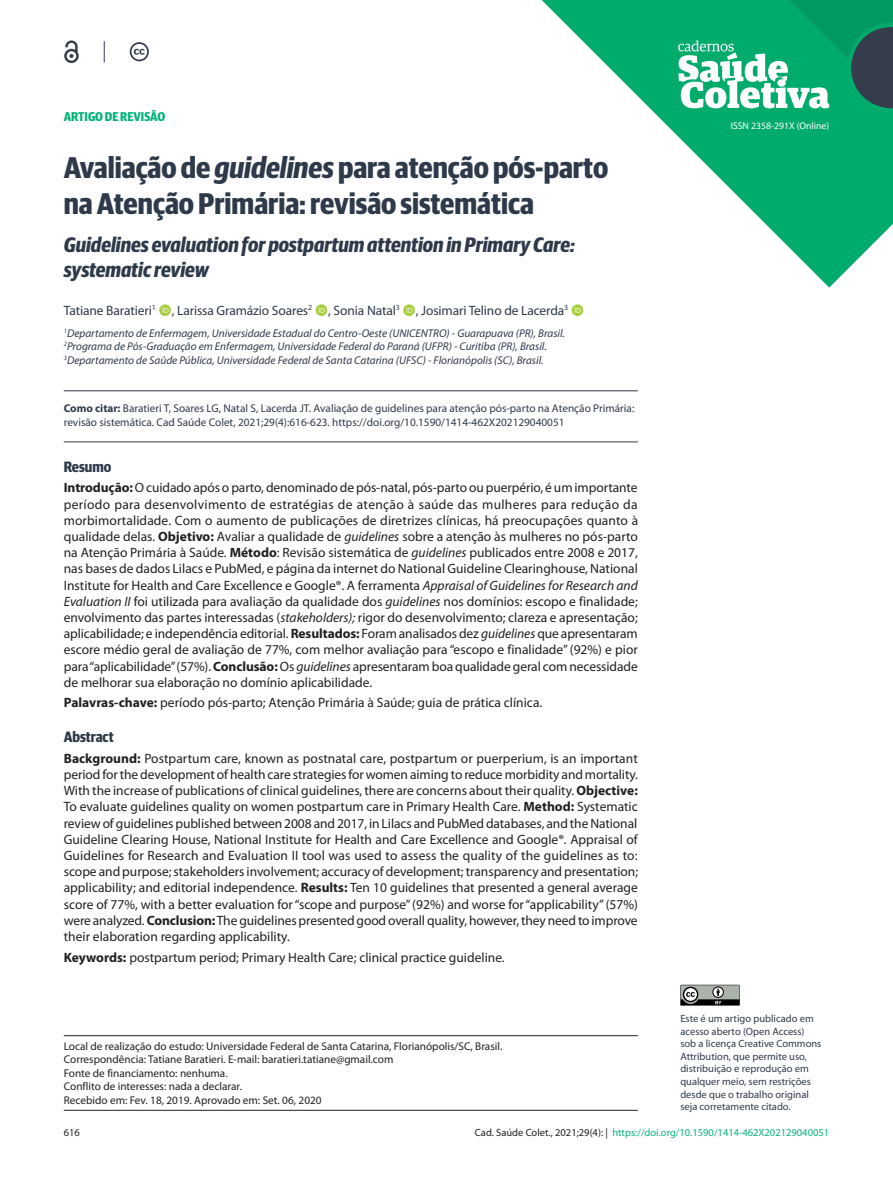
<style>
.page{position:relative;width:893px;height:1191px;background:#fff}
.page>*{position:absolute;margin:0;border:0;box-sizing:border-box;transform-origin:0 0}
.ArticleTitle{font:700 30px/36px "Guardian Sans Cond";color:#2e3a4a}
.ArticleTitle-Trans1{font:italic 700 21px/25.2px "Guardian Sans Cond";color:#2e3a4a}
.AbstractTitle-Trans1{font:700 15px "Guardian Sans Cond";color:#2e3a4a}
.AbstractTitle{font:700 15px "Guardian Sans Cond";color:#2e3a4a}
.Abstract{font:13.5px/16.2px "Myriad Pro";color:#231f20;text-align:justify}
.Abstract-Trans1{font:13.5px/16.2px "Myriad Pro";color:#231f20;text-align:justify}
.Authors{font:13.5px "Myriad Pro";letter-spacing:-.01em;color:#2e3a4a}
.Keywords{font:13.5px "Myriad Pro";color:#231f20}
.Keywords-Trans1{font:13.5px "Myriad Pro";color:#231f20}
.t1{font:700 12.75px "Guardian Sans Cond";color:#05b479}
.Affiliations{font:italic 11.25px "Myriad Pro";color:#2e3a4a}
.HowToCite{font:11.25px/13.5px "Myriad Pro";color:#2e3a4a}
.fnArticleOther{font:11.25px "Myriad Pro";color:#231f20}
.Correspondence{font:11.25px "Myriad Pro";color:#231f20}
.History{font:11.25px "Myriad Pro";color:#231f20}
.fnConflict{font:11.25px "Myriad Pro";color:#231f20}
.fnSupported-by{font:11.25px "Myriad Pro";color:#231f20}
.t2{font:10.5px/12.6px "Myriad Pro";color:#2e3a4a}
.t3{font:10.5px "Myriad Pro";color:#05b479}
.t4{font:9.75px "Myriad Pro";color:#fff}
.s1{font-style:italic}
.s2{font-weight:700}
.s3{color:#231f20}
</style>
<div class="page">
<svg style="left:666px;top:125px;width:227px;height:162px;fill:#00ab6c"></svg>
<svg style="left:541px;top:0;width:352px;height:125px"></svg>
<svg style="left:64px;top:40px;width:15px;height:23px"></svg>
<svg style="left:130px;top:42px;width:19px;height:19px"></svg>
<svg style="left:104px;top:41px;width:1px;height:21px"></svg>
<svg style="left:680px;top:984px;width:60px;height:21px"></svg>
<hr style="left:64px;top:390px;width:574px;height:1px;background:#2e3a4a">
<hr style="left:64px;top:441px;width:574px;height:1px;background:#2e3a4a">
<hr style="left:64px;top:1035px;width:574px;height:1px;background:#231f20">
<hr style="left:64px;top:1110px;width:574px;height:1px;background:#231f20">
<p class="t1" style="left:64px;top:107px;width:103px">ARTIGO DE REVISÃO</p>
<p class="ArticleTitle" style="left:64px;top:147px;width:546px">Avaliação de <span class="s1">guidelines</span> para atenção pós-parto na Atenção Primária: revisão sistemática</p>
<p class="ArticleTitle-Trans1" style="left:64px;top:230px;width:513px">Guidelines evaluation for postpartum attention in Primary Care: systematic review</p>
<p class="Authors" style="left:64px;top:302px;width:506px">Tatiane Baratieri<sup>1</sup> , Larissa Gramázio Soares<sup>2</sup> , Sonia Natal<sup>3</sup> , Josimari Telino de Lacerda<sup>3</sup></p>
<p class="Affiliations" style="left:64px;top:326px;width:503px"><sup>1</sup>Departamento de Enfermagem, Universidade Estadual do Centro-Oeste (UNICENTRO) - Guarapuava (PR), Brasil.</p>
<p class="Affiliations" style="left:64px;top:339px;width:484px"><sup>2</sup>Programa de Pós-Graduação em Enfermagem, Universidade Federal do Paraná (UFPR) - Curitiba (PR), Brasil.</p>
<p class="Affiliations" style="left:64px;top:353px;width:481px"><sup>3</sup>Departamento de Saúde Pública, Universidade Federal de Santa Catarina (UFSC) - Florianópolis (SC), Brasil.</p>
<p class="HowToCite" style="left:64px;top:401px;width:572px"><span class="s2">Como citar:</span> Baratieri T, Soares LG, Natal S, Lacerda JT. Avaliação de guidelines para atenção pós-parto na Atenção Primária: revisão sistemática. Cad Saúde Colet, 2021;29(4):616-623. https://doi.org/10.1590/1414-462X202129040051</p>
<p class="AbstractTitle" style="left:64px;top:456px;width:49px">Resumo</p>
<p class="Abstract" style="left:64px;top:479px;width:576px"><span class="s2">Introdução:</span> O cuidado após o parto, denominado de pós-natal, pós-parto ou puerpério, é um importante período para desenvolvimento de estratégias de atenção à saúde das mulheres para redução da morbimortalidade. Com o aumento de publicações de diretrizes clínicas, há preocupações quanto à qualidade delas. <span class="s2">Objetivo:</span> Avaliar a qualidade de <span class="s1">guidelines</span> sobre a atenção às mulheres no pós-parto na Atenção Primária à Saúde. <span class="s2">Método</span>: Revisão sistemática de <span class="s1">guidelines</span> publicados entre 2008 e 2017, nas bases de dados Lilacs e PubMed, e página da internet do National Guideline Clearinghouse, National Institute for Health and Care Excellence e Google®. A ferramenta <span class="s1">Appraisal of Guidelines for Research and Evaluation II</span> foi utilizada para avaliação da qualidade dos <span class="s1">guidelines</span> nos domínios: escopo e finalidade; envolvimento das partes interessadas (<span class="s1">stakeholders);</span> rigor do desenvolvimento; clareza e apresentação; aplicabilidade; e independência editorial. <span class="s2">Resultados:</span> Foram analisados dez <span class="s1">guidelines</span> que apresentaram escore médio geral de avaliação de 77%, com melhor avaliação para “escopo e finalidade” (92%) e pior para “aplicabilidade” (57%). <span class="s2">Conclusão:</span> Os <span class="s1">guidelines</span> apresentaram boa qualidade geral com necessidade de melhorar sua elaboração no domínio aplicabilidade.</p>
<p class="Keywords" style="left:64px;top:694px;width:480px"><span class="s2">Palavras-chave:</span> período pós-parto; Atenção Primária à Saúde; guia de prática clínica.</p>
<p class="AbstractTitle-Trans1" style="left:64px;top:726px;width:51px">Abstract</p>
<p class="Abstract-Trans1" style="left:64px;top:750px;width:576px"><span class="s2">Background:</span> Postpartum care, known as postnatal care, postpartum or puerperium, is an important period for the development of health care strategies for women aiming to reduce morbidity and mortality.<br>With the increase of publications of clinical guidelines, there are concerns about their quality. <span class="s2">Objective:<br></span>To evaluate guidelines quality on women postpartum care in Primary Health Care. <span class="s2">Method:</span> Systematic review of guidelines published between 2008 and 2017, in Lilacs and PubMed databases, and the National Guideline Clearing House, National Institute for Health and Care Excellence and Google®. Appraisal of Guidelines for Research and Evaluation II tool was used to assess the quality of the guidelines as to: scope and purpose; stakeholders involvement; accuracy of development; transparency and presentation; applicability; and editorial independence. <span class="s2">Results:</span> Ten 10 guidelines that presented a general average score of 77%, with a better evaluation for “scope and purpose” (92%) and worse for “applicability” (57%) were analyzed. <span class="s2">Conclusion:</span> The guidelines presented good overall quality, however, they need to improve their elaboration regarding applicability.</p>
<p class="Keywords-Trans1" style="left:64px;top:948px;width:442px"><span class="s2">Keywords:</span> postpartum period; Primary Health Care; clinical practice guideline.</p>
<p class="fnArticleOther" style="left:64px;top:1039px;width:440px">Local de realização do estudo: Universidade Federal de Santa Catarina, Florianópolis/SC, Brasil.</p>
<p class="Correspondence" style="left:64px;top:1052px;width:331px">Correspondência: Tatiane Baratieri. E-mail: baratieri.tatiane@gmail.com</p>
<p class="fnSupported-by" style="left:64px;top:1066px;width:165px">Fonte de financiamento: nenhuma.</p>
<p class="fnConflict" style="left:64px;top:1079px;width:180px">Conflito de interesses: nada a declarar.</p>
<p class="History" style="left:64px;top:1093px;width:259px">Recebido em: Fev. 18, 2019. Aprovado em: Set. 06, 2020</p>
<p class="t4" style="left:731px;top:120px;width:100px">ISSN 2358-291X (Online)</p>
<p class="t2" style="left:680px;top:1012px;width:143px">Este é um artigo publicado em acesso aberto (Open Access) sob a licença Creative Commons<br>Attribution, que permite uso, distribuição e reprodução em qualquer meio, sem restrições desde que o trabalho original seja corretamente citado.</p>
<p class="t3" style="left:475px;top:1125px;width:356px"><span class="s3">Cad. Saúde Colet., 2021;29(4): |</span> https://doi.org/10.1590/1414-462X202129040051</p>
</div>
